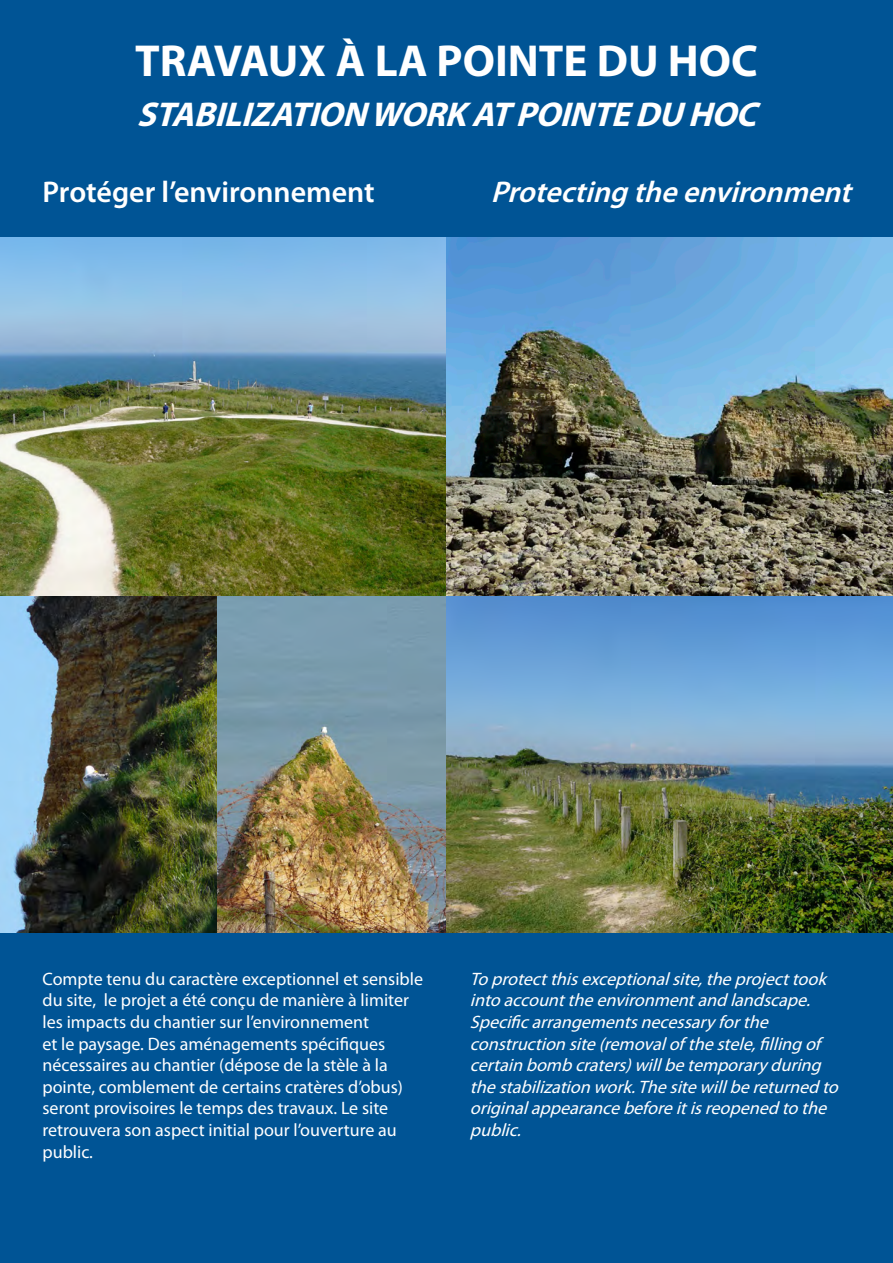
<style>
.page{position:relative;width:893px;height:1263px;background:#fff}
.page>*{position:absolute;margin:0;border:0;box-sizing:border-box;transform-origin:0 0}
.t1{font:700 45px "Myriad Pro";color:#fff}
.t2{font:italic 700 34.5px "Myriad Pro";color:#fff}
.t3{font:italic 600 30px "Myriad Pro";color:#fff}
.t4{font:600 30px "Myriad Pro";color:#fff}
.t5{font:18px/21.6px "Myriad Pro";color:#fff}
.t6{font:italic 18px/21.6px "Myriad Pro";color:#fff}
</style>
<div class="page">
<img style="left:0;top:237px;width:446px;height:360px">
<img style="left:216px;top:597px;width:230px;height:337px">
<img style="left:0;top:597px;width:216px;height:337px">
<img style="left:446px;top:237px;width:447px;height:697px">
<div style="left:0;top:0;width:893px;height:237px;background:#005495"></div>
<div style="left:0;top:934px;width:893px;height:329px;background:#005495"></div>
<p class="t1" style="left:135px;top:32px;width:624px">TRAVAUX À LA POINTE DU HOC</p>
<p class="t2" style="left:137px;top:92px;width:632px">STABILIZATION WORKATPOINTEDU HOC</p>
<p class="t4" style="left:43px;top:173px;width:334px">Protéger l’environnement</p>
<p class="t3" style="left:491px;top:173px;width:371px">Protectingtheenvironment</p>
<p class="t5" style="left:43px;top:968px;width:382px">Compte tenu du caractère exceptionnel et sensible du site, le projet a été conçu de manière à limiter les impacts du chantier sur l’environnement<br>et le paysage. Des aménagements spécifiques nécessaires au chantier (dépose de la stèle à la pointe, comblement de certains cratères d’obus) seront provisoires le temps des travaux. Le site retrouvera son aspect initial pour l’ouverture au public.</p>
<p class="t6" style="left:470px;top:968px;width:375px">Toprotectthisexceptionalsite,theprojecttook intoaccounttheenvironmentandlandscape.<br>Specificarrangementsnecessaryforthe constructionsite(removalofthestele,fillingof certainbombcraters)willbetemporaryduring thestabilizationwork.Thesitewillbereturnedto originalappearancebeforeitisreopenedtothe public.</p>
</div>
